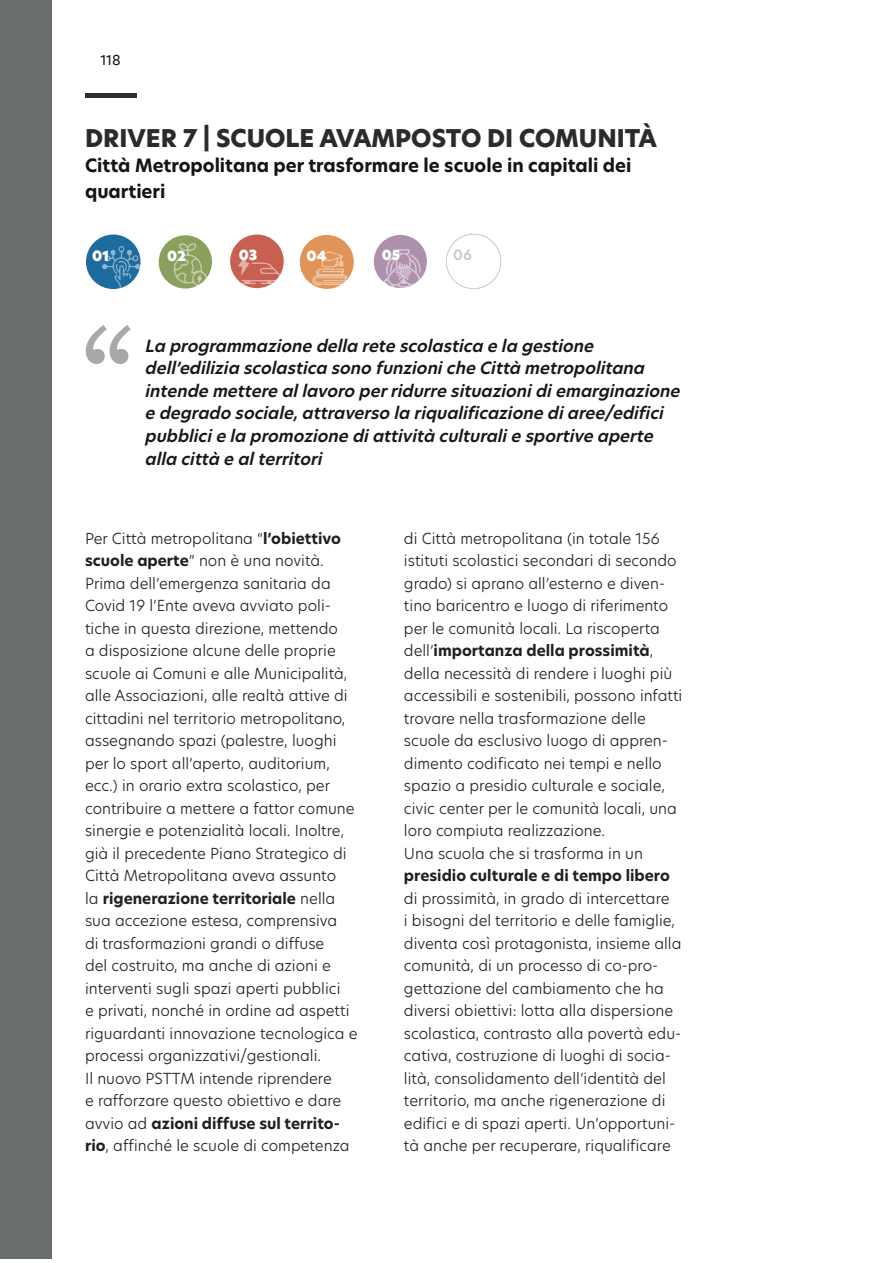
<style>
.page{position:relative;width:893px;height:1263px;background:#fff}
.page>*{position:absolute;margin:0;border:0;box-sizing:border-box;transform-origin:0 0}
.t1{font:136.35px "Bookman Old Style";color:#202427}
.titolo_paragrafo{font:800 24px "New Hero";color:#2b2b2b}
.titolo_paragrafo-2{font:700 18px/25.5px "New Hero";color:#141414}
.Stile_di_paragrafo_1{font:italic 600 16.5px/22.5px "New Hero";color:#171717}
.t2{font:300 15px/22.5px "New Hero";color:#231f20}
.t3{font:13.95px "New Hero Super";color:#fff}
.t4{font:600 13.95px "New Hero";color:#8f9194}
.t5{font:13.8px "New Hero Super";color:#fff}
.t6{font:13.65px "New Hero Super";color:#fff}
.t7{font:13.5px "New Hero";color:#0d0d0d}
.s1{font-weight:700}
</style>
<div class="page">
<div style="left:85px;top:93px;width:51px;height:5px;background:#2e2e2e"></div>
<div style="left:0;top:0;width:51px;height:1259px;background:#696d6e"></div>
<div style="left:446px;top:234px;width:55px;height:55px;border:1px solid #8f9194;border-radius:50%"></div>
<div style="left:300px;top:235px;width:54px;height:54px;background:#e19458;border-radius:50%"></div>
<svg style="left:312px;top:251px;width:35px;height:34px"></svg>
<div style="left:230px;top:235px;width:54px;height:53px;background:#c86051;border-radius:50%"></div>
<svg style="left:238px;top:255px;width:43px;height:29px"></svg>
<div style="left:374px;top:235px;width:53px;height:53px;background:#af90ac;border-radius:50%"></div>
<svg style="left:383px;top:249px;width:41px;height:39px"></svg>
<div style="left:86px;top:234px;width:54px;height:55px;background:#1e6c9f;border-radius:50%"></div>
<svg style="left:102px;top:246px;width:38px;height:43px"></svg>
<div style="left:159px;top:235px;width:53px;height:54px;background:#8aa05c;border-radius:50%"></div>
<svg style="left:174px;top:243px;width:33px;height:43px"></svg>
<p class="t7" style="left:100px;top:51px;width:22px">118</p>
<p class="titolo_paragrafo" style="left:85px;top:122px;width:574px">DRIVER 7 | SCUOLE AVAMPOSTO DI COMUNITÀ</p>
<p class="titolo_paragrafo-2" style="left:85px;top:153px;width:548px">Città Metropolitana per trasformare le scuole in capitali dei quartieri</p>
<p class="t3" style="left:92px;top:247px;width:19px">01</p>
<p class="t6" style="left:167px;top:247px;width:20px">02</p>
<p class="t5" style="left:239px;top:245px;width:20px">03</p>
<p class="t5" style="left:307px;top:246px;width:22px">04</p>
<p class="t6" style="left:382px;top:246px;width:20px">05</p>
<p class="t4" style="left:453px;top:245px;width:20px">06</p>
<h1 class="t1" style="left:81px;top:287px;width:56px">“</h1>
<p class="Stile_di_paragrafo_1" style="left:145px;top:335px;width:541px">La programmazione della rete scolastica e la gestione dell’edilizia scolastica sono funzioniche Città metropolitana intende mettere allavoro perridurre situazionidiemarginazione e degrado sociale,attraverso la riqualificazione diaree/edifici pubblicie la promozione diattività culturalie sportive aperte alla città e alterritori</p>
<p class="t2" style="left:85px;top:526px;width:274px">Per Città metropolitana “<span class="s1">l’obiettivo scuole aperte</span>” non è una novità.<br>Prima dell’emergenza sanitaria da Covid 19 l’Ente aveva avviato poli&shy;tiche in questa direzione, mettendo<br>a disposizione alcune delle proprie scuole ai Comuni e alle Municipalità, alle Associazioni, alle realtà attive di cittadini nel territorio metropolitano, assegnando spazi (palestre, luoghi per lo sport all’aperto, auditorium, ecc.) in orario extra scolastico, per contribuire a mettere a fattor comune sinergie e potenzialità locali. Inoltre, già il precedente Piano Strategico di Città Metropolitana aveva assunto<br>la <span class="s1">rigenerazione territoriale</span> nella sua accezione estesa, comprensiva<br>di trasformazioni grandi o diffuse<br>del costruito, ma anche di azioni e interventi sugli spazi aperti pubblici<br>e privati, nonché in ordine ad aspetti riguardanti innovazione tecnologica e processi organizzativi/gestionali.</p>
<p class="t2" style="left:85px;top:1066px;width:266px">Il nuovo PSTTM intende riprendere<br>e rafforzare questo obiettivo e dare avvio ad <span class="s1">azioni diffuse sul territo&shy;rio</span>, affinché le scuole di competenza</p>
<p class="t2" style="left:404px;top:526px;width:280px">di Città metropolitana (in totale 156 istituti scolastici secondari di secondo grado) si aprano all’esterno e diven&shy;tino baricentro e luogo di riferimento per le comunità locali. La riscoperta dell’<span class="s1">importanza della prossimità</span>, della necessità di rendere i luoghi più accessibili e sostenibili, possono infatti trovare nella trasformazione delle scuole da esclusivo luogo di appren&shy;dimento codificato nei tempi e nello spazio a presidio culturale e sociale, civic center per le comunità locali, una loro compiuta realizzazione.</p>
<p class="t2" style="left:404px;top:841px;width:279px">Una scuola che si trasforma in un <span class="s1">presidio culturale e di tempo libero </span>di prossimità, in grado di intercettare<br>i bisogni del territorio e delle famiglie, diventa così protagonista, insieme alla comunità, di un processo di co-pro&shy;gettazione del cambiamento che ha diversi obiettivi: lotta alla dispersione scolastica, contrasto alla povertà edu&shy;cativa, costruzione di luoghi di socia&shy;lità, consolidamento dell’identità del territorio, ma anche rigenerazione di edifici e di spazi aperti. Un’opportuni&shy;tà anche per recuperare, riqualificare</p>
</div>
